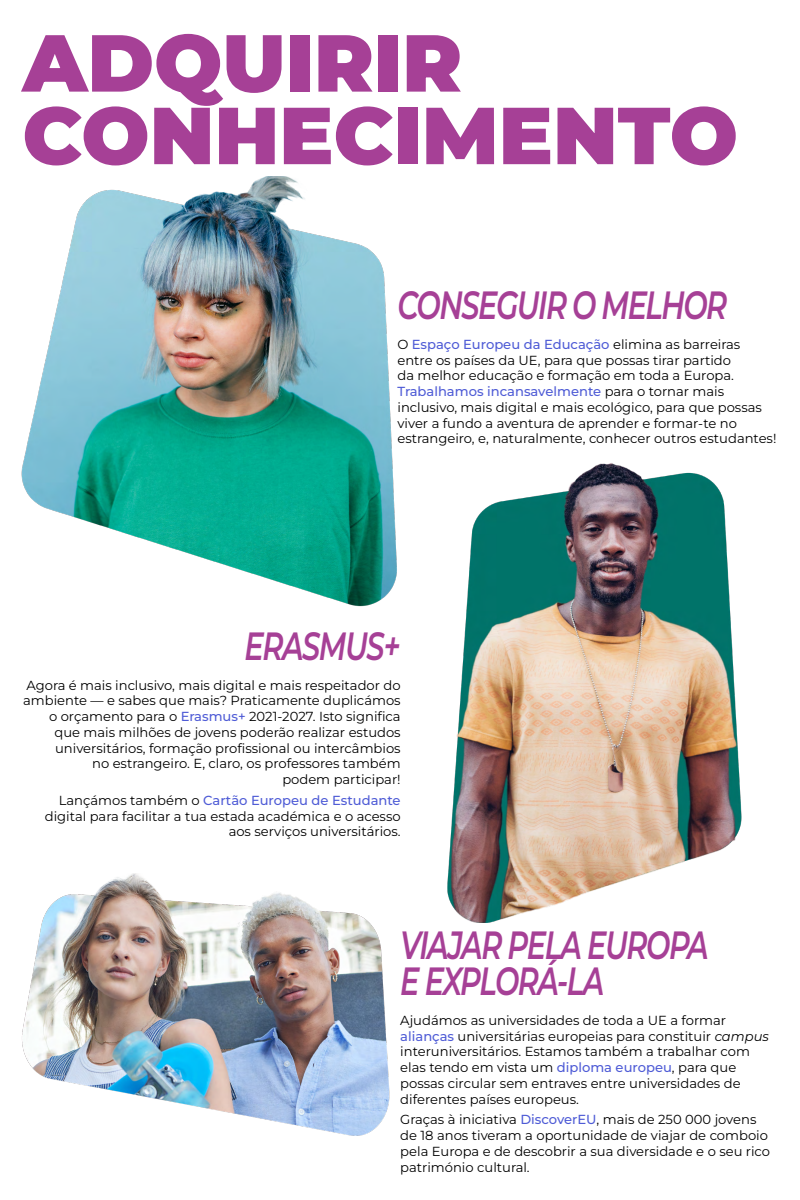
<style>
.page{position:relative;width:800px;height:1200px;background:#fff}
.page>*{position:absolute;margin:0;border:0;box-sizing:border-box;transform-origin:0 0}
.h2_1{font:900 80.62px/72.6px "Montserrat";color:#a64096}
.h3_1{font:italic 600 39.38px/36.8px "Montserrat";letter-spacing:-.05em;color:#a64096;scale:.73 1}
.h3_1_r{font:italic 600 39.38px "Montserrat";letter-spacing:-.05em;color:#a64096;scale:.73 1}
.p2{font:13.12px/15.8px "Montserrat";color:#000}
.p2_r{font:13.12px/15.8px "Montserrat";color:#000;text-align:right}
.s1{font-weight:500;color:#4f5cd6}
.s2{font-style:italic}
</style>
<div class="page">
<img style="left:21px;top:176px;width:376px;height:431px">
<img style="left:447px;top:463px;width:295px;height:459px">
<img style="left:22px;top:874px;width:368px;height:262px">
<h2 class="h2_1" style="left:22px;top:22px;width:717px">ADQUIRIR<br>CONHECIMENTO</h2>
<h3 class="h3_1" style="left:398px;top:285px;width:453px">CONSEGUIR O MELHOR</h3>
<p class="p2" style="left:398px;top:336px;width:380px">O <span class="s1">Espaço Europeu da Educação</span> elimina as barreiras entre os países da UE, para que possas tirar partido<br>da melhor educação e formação em toda a Europa.<br><span class="s1">Trabalhamos incansavelmente</span> para o tornar mais inclusivo, mais digital e mais ecológico, para que possas viver a fundo a aventura de aprender e formar-te no estrangeiro, e, naturalmente, conhecer outros estudantes!</p>
<h3 class="h3_1_r" style="left:245px;top:618px;width:215px">ERASMUS+</h3>
<p class="p2_r" style="left:23px;top:677px;width:379px">Agora é mais inclusivo, mais digital e mais respeitador do ambiente — e sabes que mais? Praticamente duplicámos o orçamento para o <span class="s1">Erasmus+</span> 2021-2027. Isto significa que mais milhões de jovens poderão realizar estudos universitários, formação profissional ou intercâmbios<br>no estrangeiro. E, claro, os professores também<br>podem participar!</p>
<p class="p2_r" style="left:45px;top:792px;width:357px">Lançámos também o <span class="s1">Cartão Europeu de Estudante </span>digital para facilitar a tua estada académica e o acesso aos serviços universitários.</p>
<h3 class="h3_1" style="left:400px;top:924px;width:424px">VIAJAR PELA EUROPA<br>E EXPLORÁ-LA</h3>
<p class="p2" style="left:400px;top:1012px;width:370px">Ajudámos as universidades de toda a UE a formar <span class="s1">alianças</span> universitárias europeias para constituir <span class="s2">campus </span>interuniversitários. Estamos também a trabalhar com elas tendo em vista um <span class="s1">diploma europeu</span>, para que possas circular sem entraves entre universidades de diferentes países europeus.</p>
<p class="p2" style="left:400px;top:1111px;width:371px">Graças à iniciativa <span class="s1">DiscoverEU</span>, mais de 250 000 jovens de 18 anos tiveram a oportunidade de viajar de comboio pela Europa e de descobrir a sua diversidade e o seu rico património cultural.</p>
</div>
